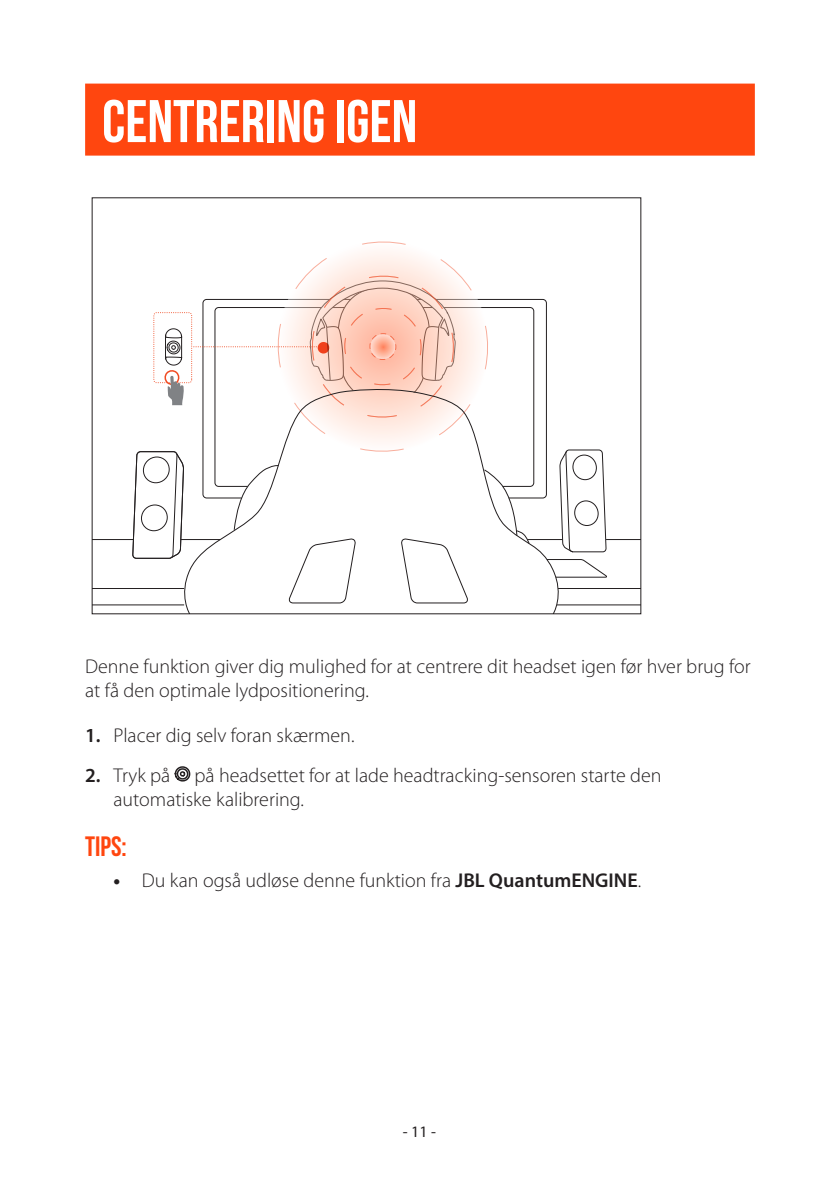
<style>
.page{position:relative;width:840px;height:1191px;background:#fff}
.page>*{position:absolute;margin:0;border:0;box-sizing:border-box;transform-origin:0 0}
.Title1{font:700 60px "Bebas Neue";color:#fff}
.Note_tip{font:700 28px "Bebas Neue";color:#ff460f}
.Body{font:300 20px/24px "Myriad Pro";color:#231f20}
.t1{font:16px "Myriad Pro";color:#231f20}
.s1{font-weight:600}
.s2{font-weight:700}
</style>
<div class="page">
<div style="left:85px;top:84px;width:669px;height:72px;background:#ff460f"></div>
<div style="left:277px;top:241px;width:211px;height:211px;background:#fff9f6;border-radius:105px"></div>
<div style="left:153px;top:312px;width:39px;height:71px;border:1px dashed #f04b23;border-radius:3px"></div>
<svg style="left:362px;top:241px;width:43px;height:4px"></svg>
<svg style="left:485px;top:326px;width:3px;height:43px"></svg>
<svg style="left:192px;top:258px;width:279px;height:129px"></svg>
<svg style="left:370px;top:334px;width:24px;height:24px"></svg>
<div style="left:370px;top:334px;width:25px;height:25px;border:1px solid #fff;border-radius:50%"></div>
<svg style="left:178px;top:387px;width:388px;height:225px"></svg>
<svg style="left:287px;top:538px;width:69px;height:66px"></svg>
<svg style="left:400px;top:538px;width:68px;height:66px"></svg>
<svg style="left:233px;top:465px;width:46px;height:66px"></svg>
<svg style="left:483px;top:468px;width:47px;height:76px"></svg>
<hr style="left:557px;top:588px;width:83px;height:1px;background:#231f20">
<hr style="left:605px;top:539px;width:35px;height:1px;background:#231f20">
<hr style="left:527px;top:539px;width:35px;height:1px;background:#231f20">
<hr style="left:181px;top:539px;width:39px;height:1px;background:#231f20">
<hr style="left:556px;top:604px;width:84px;height:1px;background:#231f20">
<hr style="left:92px;top:588px;width:92px;height:1px;background:#231f20">
<hr style="left:92px;top:604px;width:92px;height:1px;background:#231f20">
<hr style="left:92px;top:539px;width:41px;height:1px;background:#231f20">
<svg style="left:545px;top:449px;width:62px;height:129px"></svg>
<svg style="left:132px;top:328px;width:52px;height:277px"></svg>
<svg style="left:174px;top:766px;width:17px;height:16px"></svg>
<p class="Title1" style="left:102px;top:88px;width:316px">CENTRERING IGEN</p>
<p class="Body" style="left:85px;top:655px;width:666px">Denne funktion giver dig mulighed for at centrere dit headset igen før hver brug for at få den optimale lydpositionering.</p>
<p class="Body" style="left:85px;top:724px;width:271px"><span class="s1">1.</span> Placer dig selv foran skærmen.</p>
<p class="Body" style="left:113px;top:763px;width:549px;text-indent:-28px"><span class="s1">2.</span> Tryk på på headsettet for at lade headtracking-sensoren starte den automatiske kalibrering.</p>
<p class="Note_tip" style="left:85px;top:831px;width:43px">TIPS:</p>
<p class="Body" style="left:113px;top:868px;width:529px"><span class="s2">•</span> Du kan også udløse denne funktion fra <span class="s1">JBL QuantumENGINE</span>.</p>
<p class="t1" style="left:402px;top:1122px;width:35px">- 11 -</p>
</div>
